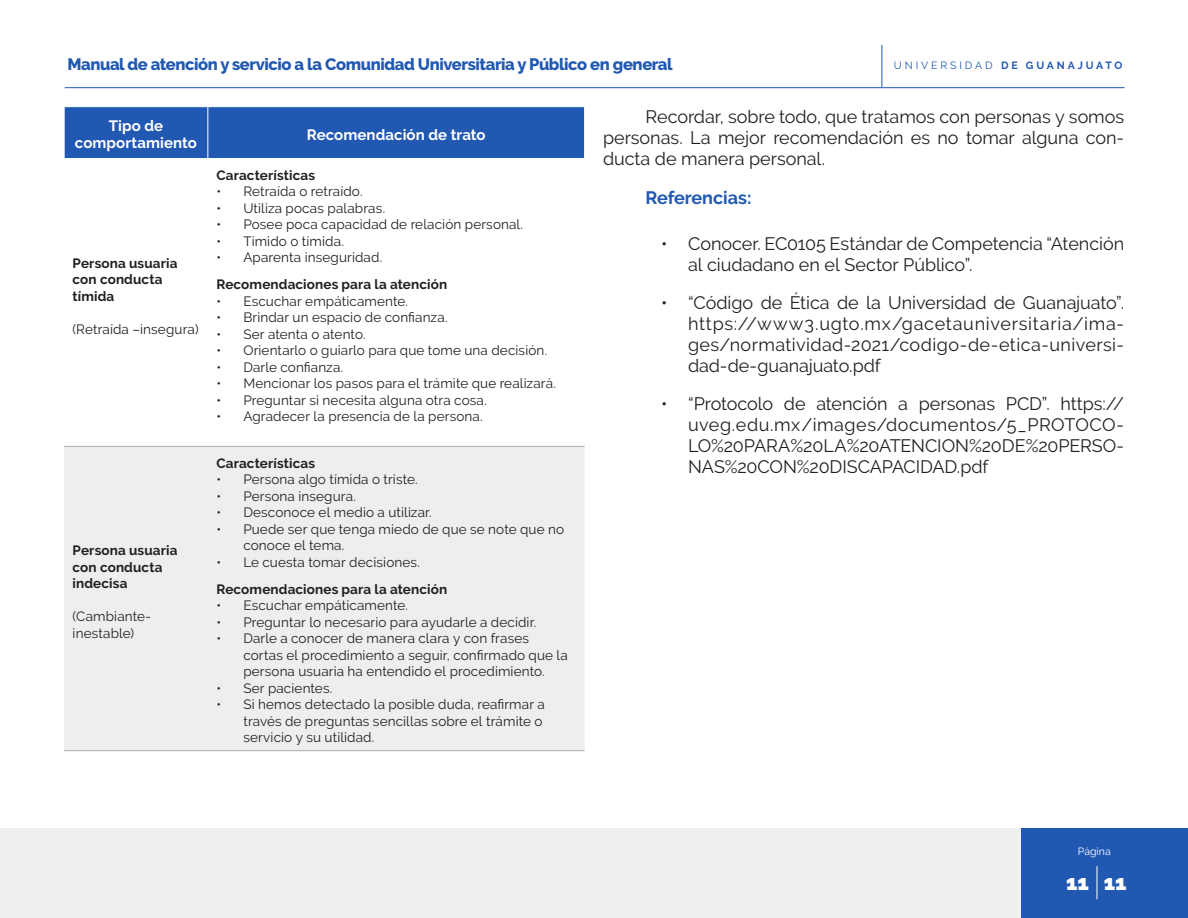
<style>
.page{position:relative;width:1188px;height:918px;background:#fff}
.page>*{position:absolute;margin:0;border:0;box-sizing:border-box;transform-origin:0 0}
.t1{font:900 21px "Raleway";color:#fff}
.texto_general{font:18px/21px "Raleway";letter-spacing:-.005em;color:#231f20;text-align:justify}
.subtitulo_1{font:700 18px "Raleway";color:#2058b2}
.t2{font:800 16.5px "Raleway";letter-spacing:-.025em;color:#2058b2}
.encabezado_tabla{font:700 15px/16.5px "Raleway";letter-spacing:.005em;color:#fff;text-align:center}
.texto_tabla{font:13.5px/16.5px "Raleway";letter-spacing:.01em;color:#231f20}
.negritas_texto_gener{font:700 13.5px/16.5px "Raleway";letter-spacing:.01em;color:#231f20}
.t3{font:700 10.5px "Raleway";letter-spacing:.275em;color:#2058b2}
.t4{font:10.5px "Raleway";color:#fff}
.s1{font-weight:400}
</style>
<div class="page">
<div style="left:0;top:828px;width:1021px;height:90px;background:#efefef"></div>
<div style="left:1021px;top:828px;width:167px;height:90px;background:#2058b2"></div>
<hr style="left:1097px;top:866px;width:1px;height:33px;background:#fff">
<hr style="left:65px;top:87px;width:1060px;height:1px;background:#2058b2">
<hr style="left:882px;top:45px;width:1px;height:42px;background:#2058b2">
<div style="left:65px;top:107px;width:519px;height:51px;background:#2058b2"></div>
<div style="left:64px;top:447px;width:521px;height:303px;background:#eee"></div>
<hr style="left:207px;top:107px;width:1px;height:51px;background:#fff">
<hr style="left:64px;top:446px;width:144px;height:1px;background:#aeaaaa">
<hr style="left:208px;top:446px;width:377px;height:1px;background:#aeaaaa">
<hr style="left:64px;top:750px;width:144px;height:1px;background:#aeaaaa">
<hr style="left:208px;top:750px;width:377px;height:1px;background:#aeaaaa">
<p class="t2" style="left:67px;top:55px;width:607px">Manual de atención y servicio a la Comunidad Universitaria y Público en general</p>
<p class="t3" style="left:894px;top:59px;width:230px"><span class="s1">UNIVERSIDAD</span> DE GUANAJUATO</p>
<p class="encabezado_tabla" style="left:75px;top:118px;width:124px">Tipo de comportamiento</p>
<p class="encabezado_tabla" style="left:307px;top:126px;width:180px">Recomendación de trato</p>
<p class="negritas_texto_gener" style="left:73px;top:255px;width:106px">Persona usuaria con conducta tímida</p>
<p class="texto_tabla" style="left:73px;top:320px;width:128px">(Retraída –insegura)</p>
<p class="negritas_texto_gener" style="left:73px;top:542px;width:106px">Persona usuaria con conducta indecisa</p>
<p class="texto_tabla" style="left:73px;top:608px;width:80px">(Cambiante&shy;inestable)</p>
<p class="negritas_texto_gener" style="left:216px;top:167px;width:100px">Características</p>
<p class="texto_tabla" style="left:216px;top:183px;width:148px">• Retraída o retraído.</p>
<p class="texto_tabla" style="left:216px;top:200px;width:170px">• Utiliza pocas palabras.</p>
<p class="texto_tabla" style="left:216px;top:216px;width:308px">• Posee poca capacidad de relación personal.</p>
<p class="texto_tabla" style="left:216px;top:233px;width:129px">• Tímido o tímida.</p>
<p class="texto_tabla" style="left:216px;top:249px;width:167px">• Aparenta inseguridad.</p>
<p class="negritas_texto_gener" style="left:216px;top:276px;width:232px">Recomendaciones para la atención</p>
<p class="texto_tabla" style="left:216px;top:293px;width:193px">• Escuchar empáticamente.</p>
<p class="texto_tabla" style="left:216px;top:309px;width:233px">• Brindar un espacio de confianza.</p>
<p class="texto_tabla" style="left:216px;top:326px;width:151px">• Ser atenta o atento.</p>
<p class="texto_tabla" style="left:216px;top:342px;width:332px">• Orientarlo o guiarlo para que tome una decisión.</p>
<p class="texto_tabla" style="left:216px;top:359px;width:128px">• Darle confianza.</p>
<p class="texto_tabla" style="left:216px;top:375px;width:341px">• Mencionar los pasos para el trámite que realizará.</p>
<p class="texto_tabla" style="left:216px;top:392px;width:272px">• Preguntar si necesita alguna otra cosa.</p>
<p class="texto_tabla" style="left:216px;top:408px;width:268px">• Agradecer la presencia de la persona.</p>
<p class="negritas_texto_gener" style="left:216px;top:455px;width:100px">Características</p>
<p class="texto_tabla" style="left:216px;top:471px;width:203px">• Persona algo tímida o triste.</p>
<p class="texto_tabla" style="left:216px;top:488px;width:141px">• Persona insegura.</p>
<p class="texto_tabla" style="left:216px;top:504px;width:217px">• Desconoce el medio a utilizar.</p>
<p class="texto_tabla" style="left:243px;top:521px;width:322px;text-indent:-27px">• Puede ser que tenga miedo de que se note que no conoce el tema.</p>
<p class="texto_tabla" style="left:216px;top:554px;width:205px">• Le cuesta tomar decisiones.</p>
<p class="negritas_texto_gener" style="left:216px;top:581px;width:232px">Recomendaciones para la atención</p>
<p class="texto_tabla" style="left:216px;top:597px;width:193px">• Escuchar empáticamente.</p>
<p class="texto_tabla" style="left:216px;top:614px;width:321px">• Preguntar lo necesario para ayudarle a decidir.</p>
<p class="texto_tabla" style="left:243px;top:630px;width:326px;text-indent:-27px">• Darle a conocer de manera clara y con frases cortas el procedimiento a seguir, confirmado que la persona usuaria ha entendido el procedimiento.</p>
<p class="texto_tabla" style="left:216px;top:680px;width:118px">• Ser pacientes.</p>
<p class="texto_tabla" style="left:243px;top:696px;width:303px;text-indent:-27px">• Si hemos detectado la posible duda, reafirmar a través de preguntas sencillas sobre el trámite o servicio y su utilidad.</p>
<p class="texto_general" style="left:603px;top:106px;width:523px;text-indent:43px">Recordar, sobre todo, que tratamos con personas y somos personas. La mejor recomendación es no tomar alguna con&shy;ducta de manera personal.</p>
<p class="subtitulo_1" style="left:646px;top:187px;width:107px">Referencias:</p>
<p class="texto_general" style="left:688px;top:233px;width:438px;text-indent:-27px">• Conocer. EC0105 Estándar de Competencia “Atención al ciudadano en el Sector Público”.</p>
<p class="texto_general" style="left:688px;top:292px;width:438px;text-indent:-27px">• “Código de Ética de la Universidad de Guanajuato”. https://www3.ugto.mx/gacetauniversitaria/ima&shy;ges/normatividad-2021/codigo-de-etica-universi&shy;dad-de-guanajuato.pdf</p>
<p class="texto_general" style="left:688px;top:393px;width:438px;text-indent:-27px">• “Protocolo de atención a personas PCD”. https:// uveg.edu.mx/images/documentos/5_PROTOCO-LO%20PARA%20LA%20ATENCION%20DE%20PERSO-NAS%20CON%20DISCAPACIDAD.pdf</p>
<p class="t4" style="left:1078px;top:845px;width:34px">Página</p>
<h1 class="t1" style="left:1066px;top:870px;width:24px">11</h1>
<h1 class="t1" style="left:1104px;top:871px;width:24px">11</h1>
</div>
